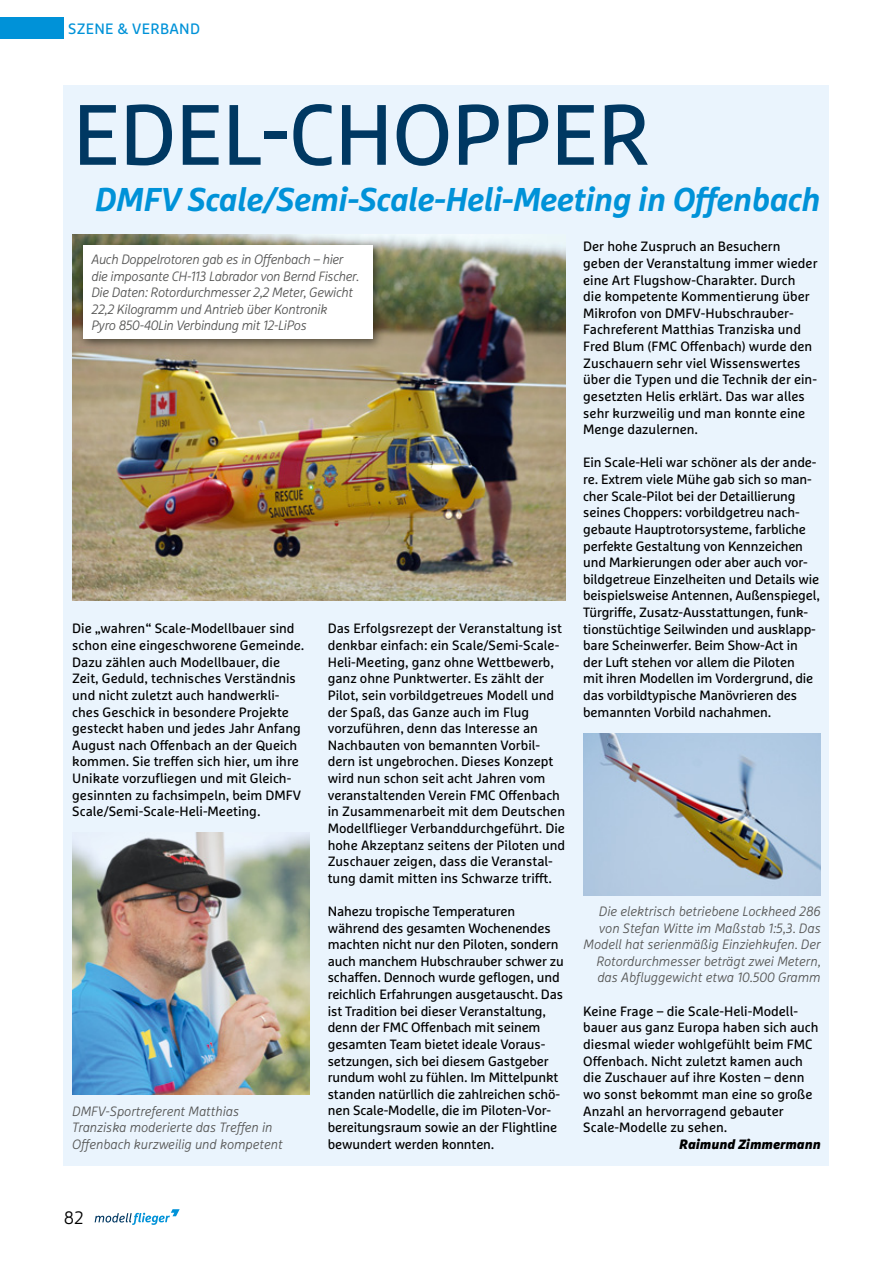
<style>
.page{position:relative;width:893px;height:1263px;background:#fff}
.page>*{position:absolute;margin:0;border:0;box-sizing:border-box;transform-origin:0 0}
.t1{font:85.5px "Marselis OT";letter-spacing:-.01em;color:#003862}
.t2{font:italic 700 33px "Marselis OT";letter-spacing:-.01em;color:#0092d8}
.t3{font:300 18px "Marselis OT";color:#000}
.t4{font:15px "Marselis OT";letter-spacing:.02em;color:#0092d8}
.t5{font:13.5px/16.6px "Marselis OT";color:#000}
.t6{font:italic 300 13.5px/16.5px "Marselis OT";color:#565655}
.t7{font:italic 300 13.5px/16.5px "Marselis OT";letter-spacing:-.02em;color:#565655}
.t8{font:italic 900 13.5px "Marselis OT";color:#000}
</style>
<div class="page">
<div style="left:64px;top:85px;width:765px;height:1080px;background:#eaf4fd"></div>
<img style="left:72px;top:235px;width:493px;height:365px">
<svg style="left:95px;top:1209px;width:85px;height:16px"></svg>
<div style="left:0;top:17px;width:64px;height:22px;background:#0092d8"></div>
<img style="left:72px;top:833px;width:238px;height:261px">
<div style="left:77px;top:239px;width:307px;height:112px;background:#000;opacity:.5"></div>
<div style="left:83px;top:245px;width:289px;height:94px;background:#fff"></div>
<img style="left:583px;top:733px;width:238px;height:162px">
<p class="t4" style="left:68px;top:19px;width:133px">Szene &amp; Verband</p>
<p class="t1" style="left:73px;top:83px;width:579px">Edel-Chopper</p>
<p class="t2" style="left:95px;top:179px;width:727px">DMFV Scale/Semi-Scale-Heli-Meeting in Offenbach</p>
<p class="t7" style="left:91px;top:251px;width:269px">Auch Doppelrotoren gab es in Offenbach – hier die imposante CH-113 Labrador von Bernd Fischer.<br>Die Daten: Rotordurchmesser 2,2 Meter, Gewicht 22,2 Kilogramm und Antrieb über Kontronik<br>Pyro 850-40Lin Verbindung mit 12-LiPos</p>
<p class="t5" style="left:72px;top:620px;width:233px">Die „wahren“ Scale-Modellbauer sind schon eine eingeschworene Gemeinde.<br>Dazu zählen auch Modellbauer, die Zeit, Geduld, technisches Verständnis und nicht zuletzt auch handwerkli&shy;ches Geschick in besondere Projekte gesteckt haben und jedes Jahr Anfang August nach Offenbach an der Queich kommen. Sie treffen sich hier, um ihre U nikate vorzufliegen und mit Gleich&shy;gesinnten zu fachsimpeln, beim DM FV Scale/Semi-Scale-Heli-Meeting.</p>
<p class="t5" style="left:328px;top:620px;width:239px">Das Erfolgsrezept der Veranstaltung ist denkbar einfach: ein Scale/Semi-Scale-Heli-Meeting, ganz ohne Wettbewerb, ganz ohne Punktwerter. Es zählt der Pilot, sein vorbildgetreues Modell und der Spaß, das Ganze auch im Flug vorzuführen, denn das I nteresse an Nachbauten von bemannten Vorbil&shy;dern ist ungebrochen. Dieses Konzept wird nun schon seit acht Jahren vom veranstaltenden Verein FMC Offenbach in Zusammenarbeit mit dem Deutschen Modellflieger Verbanddurchgeführt. Die hohe Akzeptanz seitens der Piloten und Zuschauer zeigen, dass die Veranstal&shy;tung damit mitten ins Schwarze trifft.</p>
<p class="t5" style="left:328px;top:903px;width:237px">Nahezu tropische Temperaturen während des gesamten Wochenendes machten nicht nur den Piloten, sondern auch manchem Hubschrauber schwer zu schaffen. Dennoch wurde geflogen, und reichlich Erfahrungen ausgetauscht. Das ist Tradition bei dieser Veranstaltung, denn der FMC Offenbach mit seinem gesamten Team bietet ideale Voraus&shy;setzungen, sich bei diesem Gastgeber rundum wohl zu fühlen. I m Mittelpunkt standen natürllich die zahlreichen schö&shy;nen Scale-Modelle, die im Piloten-Vor&shy;bereitungsraum sowie an der Flightline bewundert werden konnten.</p>
<p class="t6" style="left:72px;top:1102px;width:212px">DMFV-Sportreferent Matthias<br>Tranziska moderierte das Treffen in<br>Offenbach kurzweilig und kompetent</p>
<p class="t5" style="left:583px;top:238px;width:236px">Der hohe Zuspruch an Besuchern geben der Veranstaltung immer wieder eine Art Flugshow-Charakter. Durch<br>die kompetente Kommentierung über Mikrofon von DM FV-Hubschrauber-Fachreferent Matthias Tranziska und Fred Blum (FMC Offenbach) wurde den Zuschauern sehr viel Wissenswertes über die Typen und die Technik der ein&shy;gesetzten Helis erklärt. Das war alles sehr kurzweilig und man konnte eine Menge dazulernen.</p>
<p class="t5" style="left:583px;top:454px;width:238px">Ein Scale-Heli war schöner als der ande&shy;re. Extrem viele Mühe gab sich so man&shy;cher Scale-Pilot bei der Detaillierung seines Choppers: vorbildgetreu nach&shy;gebaute Hauptrotorsysteme, farbliche perfekte Gestaltung von Kennzeichen und Markierungen oder aber auch vor&shy;bildgetreue Einzelheiten und Details wie beispielsweise Antennen, Außenspiegel, Türgriffe, Zusatz-Ausstattungen, funk&shy;tionstüchtige Seilwinden und ausklapp&shy;bare Scheinwerfer. Beim Show-Act in der Luft stehen vor allem die Piloten<br>mit ihren Modellen im Vordergrund, die das vorbildtypische Manövrieren des bemannten Vorbild nachahmen.</p>
<p class="t6" style="left:583px;top:903px;width:239px;text-align:right">Die elektrisch betriebene Lockheed 286 von Stefan Witte im Maßstab 1:5,3. Das Modell hat serienmäßig Einziehkufen. Der Rotordurchmesser beträgt zwei Metern, das Abfluggewicht etwa 10.500 Gramm</p>
<p class="t5" style="left:583px;top:1002px;width:216px">Keine Frage – die Scale-Heli-Modell-</p>
<p class="t5" style="left:583px;top:1019px;width:237px">bauer aus ganz Europa haben sich auch</p>
<p class="t5" style="left:583px;top:1036px;width:231px">diesmal wieder wohlgefühlt beim FMC</p>
<p class="t5" style="left:583px;top:1052px;width:221px">Offenbach. Nicht zuletzt kamen auch</p>
<p class="t5" style="left:583px;top:1069px;width:223px">die Zuschauer auf ihre Kosten – denn</p>
<p class="t5" style="left:583px;top:1086px;width:231px">wo sonst bekommt man eine so große</p>
<p class="t5" style="left:583px;top:1102px;width:202px">Anzahl an hervorragend gebauter</p>
<p class="t5" style="left:583px;top:1119px;width:145px">Scale-Modelle zu sehen.</p>
<p class="t8" style="left:679px;top:1135px;width:143px">Raimund Zimmermann</p>
<p class="t3" style="left:64px;top:1207px;width:21px">82</p>
</div>
